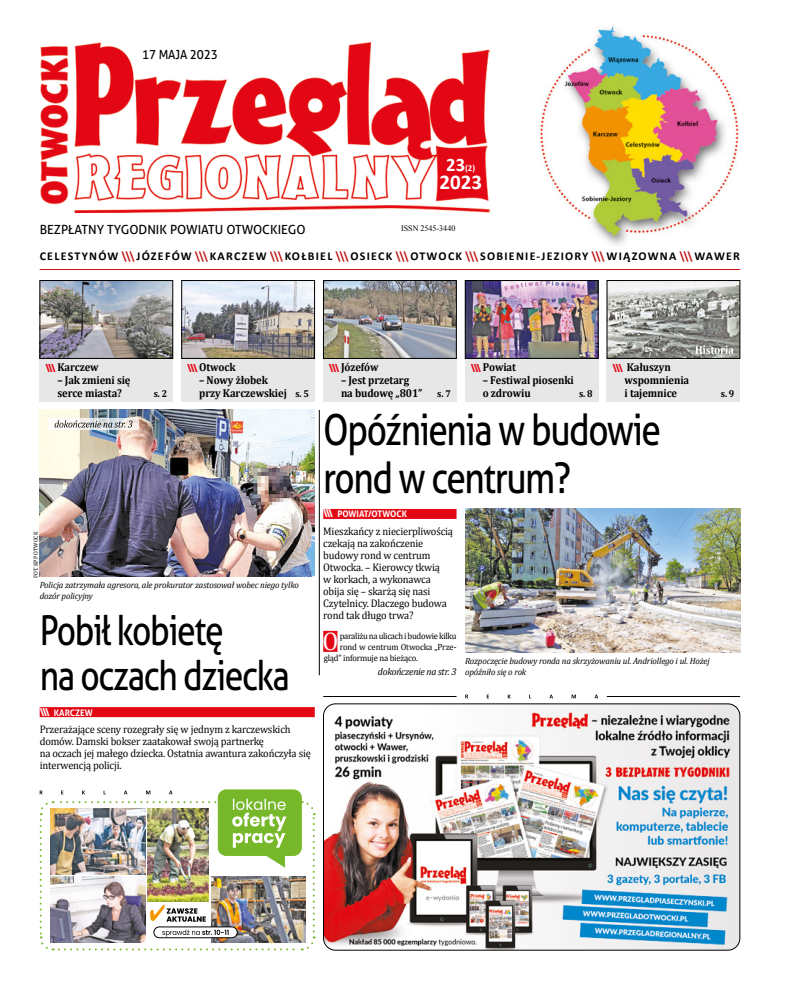
<style>
.page{position:relative;width:794px;height:993px;background:#fff}
.page>*{position:absolute;margin:0;border:0;box-sizing:border-box;transform-origin:0 0}
.t1{font:43px/48px "Aller";letter-spacing:-.04em;color:#000;scale:.82 1}
.t2{font:41px/45px "Aller";letter-spacing:-.04em;color:#000;scale:.82 1}
.t3{font:25.5px "Cambria";color:#fff;scale:.96 1}
.t4{font:700 21px "Calibri";color:#fff}
.t5{font:12.6px "Aller";color:#000}
.t6{font:12.6px "Aller";color:#000;scale:.94 1}
.t7{font:700 12px "Calibri";letter-spacing:.105em;color:#000}
.t8{font:700 11.5px/13px "Cambria";letter-spacing:-.01em;color:#000;scale:.92 1}
.t9{font:11px/12px "Cambria";letter-spacing:-.015em;color:#000;scale:.95 1}
.t10{font:italic 10px "Cambria";letter-spacing:-.025em;color:#000;scale:.96 1}
.t11{font:700 10px "Cambria";color:#000;scale:.92 1}
.t12{font:italic 9px/11px "Cambria";letter-spacing:-.015em;color:#000}
.t13{font:9px "Cambria";letter-spacing:-.025em;color:#000;scale:.96 1}
.t14{font:700 9px "Aller";color:#fff;scale:.96 1}
.t15{font:700 9px "Calibri";color:#fff}
.t16{font:8.4px "Times New Roman";color:#000;scale:.96 1}
.t17{font:6px "Cambria";color:#000;scale:.96 1}
.s1{font-size:19px}
.s2{color:#be1716}
.s3{font-size:10px}
.s4{font-size:11px}
.s5{font-size:9px}
</style>
<div class="page">
<img style="left:40px;top:42px;width:449px;height:170px">
<img style="left:540px;top:26px;width:199px;height:219px">
<div style="left:40px;top:280px;width:133px;height:121px;background:#e8e7e7"></div>
<div style="left:181px;top:280px;width:134px;height:121px;background:#e8e7e7"></div>
<div style="left:323px;top:280px;width:133px;height:121px;background:#e8e7e7"></div>
<div style="left:465px;top:280px;width:133px;height:121px;background:#e8e7e7"></div>
<div style="left:607px;top:280px;width:133px;height:121px;background:#e8e7e7"></div>
<img style="left:42px;top:282px;width:129px;height:74px">
<div style="left:40px;top:280px;width:133px;height:78px;border:1px solid #000"></div>
<img style="left:183px;top:282px;width:130px;height:74px">
<div style="left:181px;top:280px;width:134px;height:78px;border:1px solid #000"></div>
<img style="left:325px;top:282px;width:129px;height:74px">
<div style="left:323px;top:280px;width:133px;height:78px;border:1px solid #000"></div>
<img style="left:467px;top:282px;width:129px;height:74px">
<div style="left:465px;top:280px;width:133px;height:78px;border:1px solid #000"></div>
<img style="left:609px;top:282px;width:129px;height:74px">
<div style="left:607px;top:280px;width:133px;height:78px;border:1px solid #000"></div>
<hr style="left:40px;top:269px;width:700px;height:1px;background:#cd1719">
<hr style="left:323px;top:696px;width:133px;height:1px;background:#000">
<hr style="left:607px;top:696px;width:133px;height:1px;background:#000">
<svg style="left:465px;top:694px;width:133px;height:4px"></svg>
<img style="left:323px;top:703px;width:417px;height:246px">
<div style="left:323px;top:703px;width:417px;height:247px;border:1px solid #000;border-radius:12px"></div>
<div style="left:40px;top:706px;width:275px;height:10px;background:#e30613"></div>
<div style="left:323px;top:508px;width:133px;height:10px;background:#e30613"></div>
<div style="left:323px;top:630px;width:14px;height:21px;background:#e30613"></div>
<img style="left:40px;top:410px;width:275px;height:166px">
<img style="left:465px;top:508px;width:275px;height:144px">
<svg style="left:695px;top:346px;width:38px;height:8px"></svg>
<hr style="left:319px;top:410px;width:1px;height:265px;background:#000">
<svg style="left:48px;top:418px;width:91px;height:12px"></svg>
<svg style="left:55px;top:420px;width:78px;height:7px"></svg>
<img style="left:39px;top:789px;width:277px;height:162px">
<p class="t6" style="left:142px;top:46px;width:82px">17 MAJA 2023</p>
<p class="t5" style="left:40px;top:222px;width:267px">BEZPŁATNY TYGODNIK POWIATU OTWOCKIEGO</p>
<p class="t15" style="left:446px;top:162px;width:30px"><span class="s1">23</span>(2)</p>
<h3 class="t4" style="left:439px;top:169px;width:44px">2023</h3>
<p class="t16" style="left:401px;top:222px;width:58px">ISSN 2545-3440</p>
<p class="t7" style="left:40px;top:248px;width:702px">CELESTYNÓW <span class="s2">\\\</span>JÓZEFÓW <span class="s2">\\\</span>KARCZEW <span class="s2">\\\</span>KOŁBIEL <span class="s2">\\\</span>OSIECK <span class="s2">\\\</span>OTWOCK <span class="s2">\\\</span>SOBIENIE-JEZIORY <span class="s2">\\\</span>WIĄZOWNA <span class="s2">\\\</span>WAWER</p>
<p class="t8" style="left:45px;top:360px;width:59px"><sub>\\\</sub> Karczew</p>
<p class="t8" style="left:57px;top:373px;width:81px">– Jak zmieni się serce miasta?</p>
<p class="t11" style="left:154px;top:386px;width:16px">s. 2</p>
<p class="t8" style="left:187px;top:360px;width:54px"><sub>\\\</sub> Otwock</p>
<p class="t8" style="left:199px;top:373px;width:121px">– Nowy żłobek<br>przy Karczewskiej <span class="s3">s. 5</span></p>
<p class="t17" style="left:32px;top:578px;width:50px;rotate:-90deg">FOT. KPP OTWOCK</p>
<p class="t12" style="left:40px;top:578px;width:261px">Policja zatrzymała agresora, ale prokurator zastosował wobec niego tylko dozór policyjny</p>
<h2 class="t2" style="left:40px;top:607px;width:307px">Pobił kobietę<br>na oczach dziecka</h2>
<p class="t14" style="left:40px;top:706px;width:57px"><span class="s4">\\\</span> KARCZEW</p>
<p class="t9" style="left:40px;top:723px;width:287px">Przerażające sceny rozegrały się w jednym z karczewskich domów. Damski bokser zaatakował swoją partnerkę<br>na oczach jej małego dziecka. Ostatnia awantura zakończyła się interwencją policji.</p>
<p class="t8" style="left:329px;top:360px;width:55px"><sub>\\\</sub> Józefów</p>
<p class="t8" style="left:341px;top:373px;width:90px">– Jest przetarg na budowę „801”</p>
<p class="t11" style="left:437px;top:386px;width:16px">s. 7</p>
<p class="t8" style="left:471px;top:360px;width:51px"><sub>\\\</sub> Powiat</p>
<p class="t8" style="left:483px;top:373px;width:100px">– Festiwal piosenki o zdrowiu</p>
<p class="t11" style="left:579px;top:386px;width:16px">s. 8</p>
<p class="t8" style="left:624px;top:360px;width:72px;text-indent:-12px"><sub>\\\</sub> Kałuszyn wspomnienia i tajemnice</p>
<h1 class="t1" style="left:323px;top:405px;width:413px">Opóźnienia w budowie rond w centrum?</h1>
<p class="t14" style="left:323px;top:508px;width:89px"><span class="s4">\\\</span> POWIAT/OTWOCK</p>
<p class="t9" style="left:323px;top:525px;width:138px">Mieszkańcy z niecierpliwością czekają na zakończenie budowy rond w centrum<br>Otwocka. – Kierowcy tkwią<br>w korkach, a wykonawca obija się – skarżą się nasi<br>Czytelnicy. Dlaczego budowa rond tak długo trwa?</p>
<h3 class="t3" style="left:322px;top:625px;width:18px">O</h3>
<p class="t13" style="left:340px;top:630px;width:123px">paraliżu na ulicach i budowie kilku</p>
<p class="t13" style="left:340px;top:641px;width:123px">rond w centrum Otwocka „Prze-</p>
<p class="t13" style="left:324px;top:652px;width:99px">gląd” informuje na bieżąco.</p>
<p class="t12" style="left:465px;top:655px;width:246px">Rozpoczęcie budowy ronda na skrzyżowaniu ul. Andriollego i ul. Hożej</p>
<p class="t10" style="left:378px;top:664px;width:156px">dokończenie na str. 3 <span class="s5">opóźniło się o rok</span></p>
<p class="t11" style="left:721px;top:386px;width:16px">s. 9</p>
</div>
